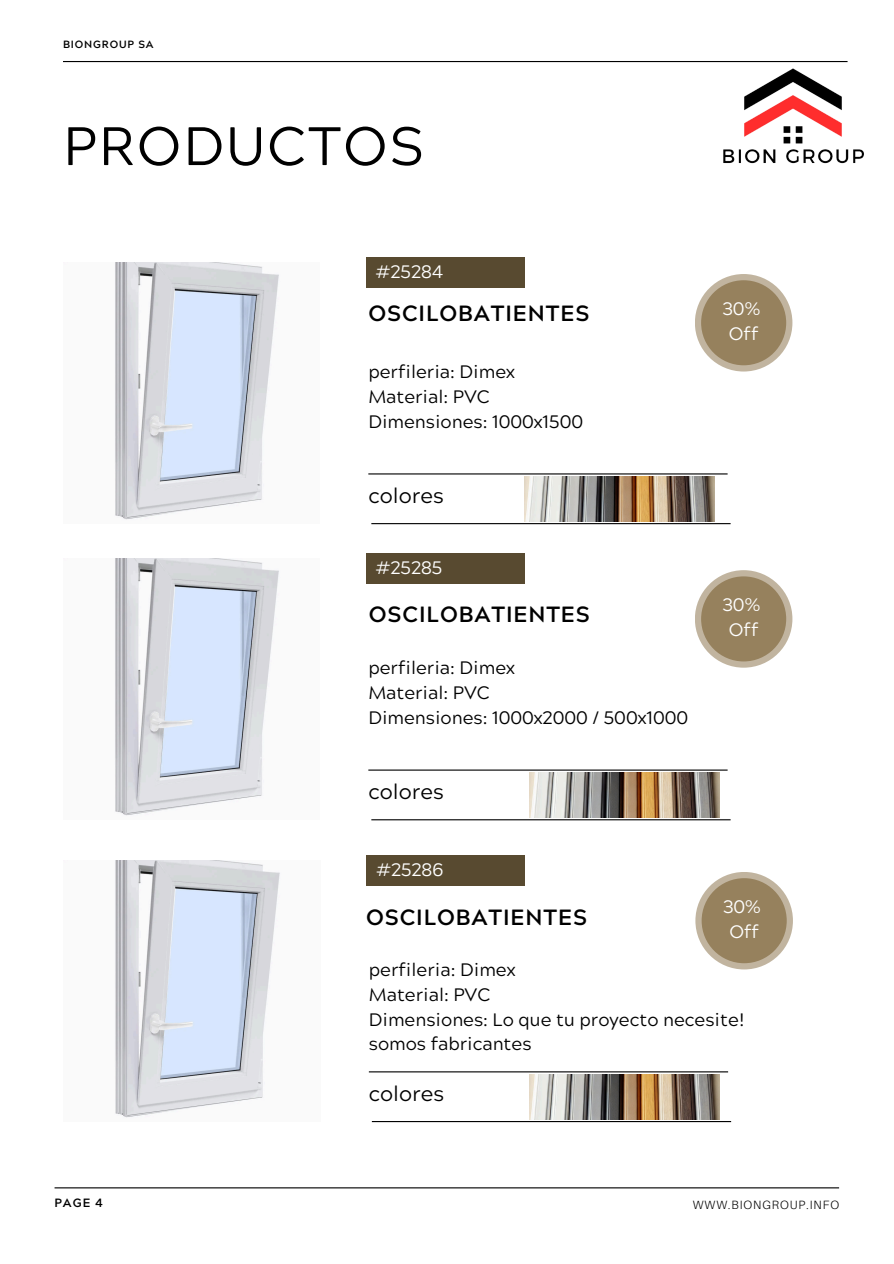
<style>
.page{position:relative;width:894px;height:1264px;background:#fff}
.page>*{position:absolute;margin:0;border:0;box-sizing:border-box;transform-origin:0 0}
.t1{font:54px "Acherus Grotesque";letter-spacing:.04em;color:#000}
.t2{font:700 22.05px "Acherus Grotesque";letter-spacing:.04em;color:#000}
.t3{font:21px "Acherus Grotesque";color:#000}
.t4{font:18px/24.8px "Acherus Grotesque";color:#000}
.t5{font:18px/24.8px "Acherus Grotesque";color:#fff;text-align:center}
.t6{font:300 12px "Aileron";letter-spacing:.08em;color:#000}
.t7{font:700 12px "Acherus Grotesque";color:#000}
.t8{font:700 10.5px "Acherus Grotesque";letter-spacing:.08em;color:#000}
</style>
<div class="page">
<hr style="left:63px;top:61px;width:784px;height:1px;background:#000">
<hr style="left:55px;top:1187px;width:783px;height:1px;background:#000">
<img style="left:115px;top:262px;width:164px;height:258px">
<img style="left:115px;top:558px;width:164px;height:258px">
<img style="left:115px;top:860px;width:165px;height:258px">
<hr style="left:368px;top:473px;width:359px;height:1px;background:#000">
<hr style="left:368px;top:769px;width:359px;height:1px;background:#000">
<hr style="left:369px;top:1071px;width:359px;height:1px;background:#000">
<hr style="left:371px;top:523px;width:359px;height:1px;background:#000">
<hr style="left:371px;top:819px;width:359px;height:1px;background:#000">
<hr style="left:372px;top:1120px;width:359px;height:2px;background:#000">
<div style="left:366px;top:257px;width:158px;height:30px;background:#584a30"></div>
<div style="left:366px;top:553px;width:158px;height:30px;background:#584a30"></div>
<div style="left:366px;top:855px;width:158px;height:30px;background:#584a30"></div>
<svg style="left:694px;top:274px;width:98px;height:97px;background:#c2b6a2"></svg>
<svg style="left:694px;top:570px;width:98px;height:97px;background:#c2b6a2"></svg>
<svg style="left:695px;top:872px;width:97px;height:97px;background:#c0b39e"></svg>
<div style="left:701px;top:280px;width:85px;height:85px;background:#96815d;border-radius:50%"></div>
<div style="left:701px;top:576px;width:85px;height:85px;background:#96815d;border-radius:50%"></div>
<div style="left:701px;top:878px;width:85px;height:85px;background:#96815d;border-radius:50%"></div>
<img style="left:671px;top:61px;width:193px;height:103px">
<img style="left:524px;top:476px;width:190px;height:45px">
<img style="left:529px;top:772px;width:190px;height:45px">
<img style="left:529px;top:1074px;width:190px;height:45px">
<h1 class="t8" style="left:63px;top:40px;width:92px">BIONGROUP SA</h1>
<h4 class="t1" style="left:63px;top:124px;width:362px">PRODUCTOS</h4>
<h4 class="t5" style="left:375px;top:262px;width:69px">#25284</h4>
<p class="t2" style="left:368px;top:304px;width:222px">OSCILOBATIENTES</p>
<p class="t5" style="left:722px;top:298px;width:39px">30%<br>Off</p>
<p class="t4" style="left:368px;top:362px;width:216px">perfileria: Dimex<br>Material: PVC<br>Dimensiones: 1000x1500</p>
<h3 class="t3" style="left:368px;top:487px;width:77px">colores</h3>
<h2 class="t5" style="left:375px;top:558px;width:68px">#25285</h2>
<h4 class="t2" style="left:369px;top:605px;width:222px">OSCILOBATIENTES</h4>
<p class="t4" style="left:368px;top:658px;width:321px">perfileria: Dimex<br>Material: PVC<br>Dimensiones: 1000x2000 / 500x1000</p>
<p class="t3" style="left:368px;top:783px;width:77px">colores</p>
<h4 class="t5" style="left:376px;top:859px;width:69px">#25286</h4>
<p class="t2" style="left:366px;top:908px;width:222px">OSCILOBATIENTES</p>
<h4 class="t5" style="left:722px;top:594px;width:39px">30%<br>Off</h4>
<h4 class="t5" style="left:722px;top:896px;width:39px">30%<br>Off</h4>
<p class="t4" style="left:369px;top:959px;width:377px">perfileria: Dimex<br>Material: PVC<br>Dimensiones: Lo que tu proyecto necesite! somos fabricantes</p>
<p class="t7" style="left:55px;top:1198px;width:50px">PAGE 4</p>
<p class="t3" style="left:369px;top:1085px;width:77px">colores</p>
<h2 class="t6" style="left:692px;top:1197px;width:148px">WWW.BIONGROUP.INFO</h2>
</div>
